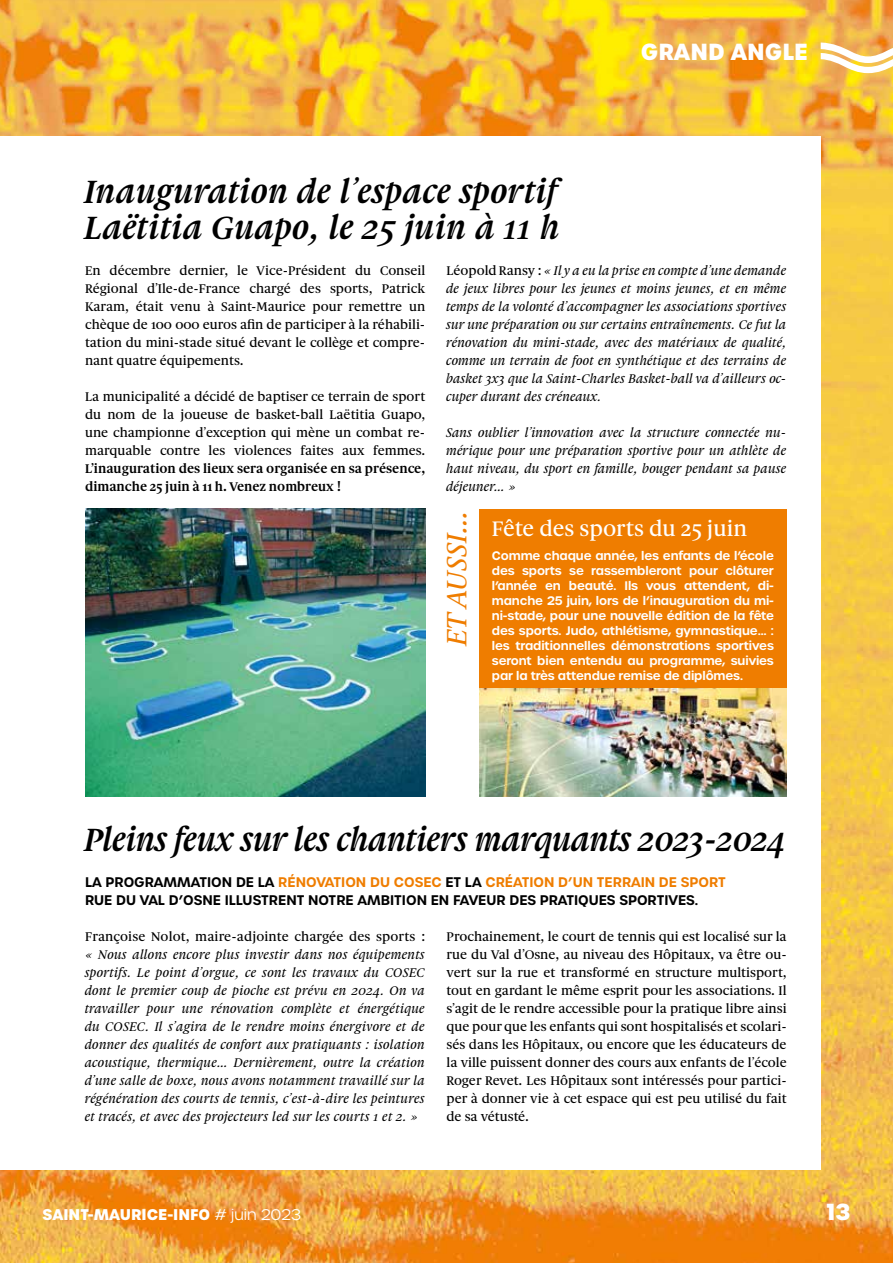
<style>
.page{position:relative;width:893px;height:1263px;background:#fff}
.page>*{position:absolute;margin:0;border:0;box-sizing:border-box;transform-origin:0 0}
.t1{font:italic 700 34.5px/36px "Gauthier FY";color:#000}
.t2{font:italic 700 34.5px "Gauthier FY";letter-spacing:-.02em;color:#000}
.t3{font:italic 500 30px "Gauthier FY";color:#ef7d00}
.t4{font:500 22.5px "Gauthier FY";color:#fff}
.t5{font:700 22.5px "Urbane";color:#fff}
.t6{font:700 15px "Urbane";color:#fff}
.t7{font:italic 500 13.5px/18px "Gauthier FY";color:#000;text-align:justify}
.t8{font:500 13.5px/18px "Gauthier FY";color:#000;text-align:justify}
.t9{font:600 13.5px/18px "Urbane";color:#000}
.t10{font:700 13.5px/18px "Gauthier FY";color:#000}
.t11{font:600 12px/15px "Urbane";letter-spacing:-.01em;color:#fff;text-align:justify}
.s1{font-style:normal}
.s2{color:#ef7d00}
.s3{font-weight:300}
</style>
<div class="page">
<img style="left:0;top:0;width:893px;height:1263px">
<svg style="left:821px;top:43px;width:72px;height:30px"></svg>
<div style="left:0;top:136px;width:821px;height:1034px;background:#fff"></div>
<div style="left:479px;top:509px;width:308px;height:183px;background:#ef7d00"></div>
<img style="left:85px;top:509px;width:340px;height:288px">
<img style="left:479px;top:689px;width:308px;height:108px">
<h3 class="t5" style="left:641px;top:36px;width:169px">GRAND ANGLE</h3>
<h1 class="t1" style="left:85px;top:173px;width:477px">Inauguration de l’espace sportif<br>Laëtitia Guapo, le 25 juin à 11 h</h1>
<p class="t8" style="left:85px;top:261px;width:342px">En décembre dernier, le Vice-Président du Conseil Régional d’Ile-de-France chargé des sports, Patrick Karam, était venu à Saint-Maurice pour remettre un chèque de 100 000 euros afin de participer à la réhabili&shy;tation du mini-stade situé devant le collège et compre&shy;nant quatre équipements.</p>
<p class="t8" style="left:85px;top:387px;width:342px">La municipalité a décidé de baptiser ce terrain de sport du nom de la joueuse de basket-ball Laëtitia Guapo, une championne d’exception qui mène un combat re&shy;marquable contre les violences faites aux femmes.</p>
<p class="t10" style="left:85px;top:459px;width:342px">L’inauguration des lieux sera organisée en sa présence, dimanche 25 juin à 11 h. Venez nombreux !</p>
<p class="t7" style="left:446px;top:261px;width:342px"><span class="s1">Léopold Ransy :</span> « Il y a eu la prise en compte d’une demande de jeux libres pour les jeunes et moins jeunes, et en même temps de la volonté d’accompagner les associations sportives sur une préparation ou sur certains entraînements. Ce fut la rénovation du mini-stade, avec des matériaux de qualité, comme un terrain de foot en synthétique et des terrains de basket 3x3 que la Saint-Charles Basket-ball va d’ailleurs oc&shy;cuper durant des créneaux.</p>
<p class="t7" style="left:446px;top:423px;width:342px">Sans oublier l’innovation avec la structure connectée nu&shy;mérique pour une préparation sportive pour un athlète de haut niveau, du sport en famille, bouger pendant sa pause déjeuner… »</p>
<h3 class="t4" style="left:492px;top:515px;width:257px">Fête des sports du 25 juin</h3>
<p class="t11" style="left:492px;top:548px;width:284px">Comme chaque année, les enfants de l’école des sports se rassembleront pour clôturer l’année en beauté. Ils vous attendent, di&shy;manche 25 juin, lors de l’inauguration du mi&shy;ni-stade, pour une nouvelle édition de la fête des sports. Judo, athlétisme, gymnastique… : les traditionnelles démonstrations sportives seront bien entendu au programme, suivies par la très attendue remise de diplômes.</p>
<h2 class="t3" style="left:438px;top:645px;width:138px;rotate:-90deg">ET AUSSI…</h2>
<h1 class="t2" style="left:85px;top:818px;width:703px">Pleins feux sur les chantiers marquants 2023-2024</h1>
<p class="t9" style="left:85px;top:873px;width:642px">LA PROGRAMMATION DE LA <span class="s2">RÉNOVATION DU COSEC</span> ET LA <span class="s2">CRÉATION D’UN TERRAIN DE SPORT<br></span>RUE DU VAL D’OSNE ILLUSTRENT NOTRE AMBITION EN FAVEUR DES PRATIQUES SPORTIVES.</p>
<p class="t8" style="left:85px;top:927px;width:342px">Françoise Nolot, maire-adjointe chargée des sports :</p>
<p class="t7" style="left:85px;top:945px;width:342px">« Nous allons encore plus investir dans nos équipements sportifs. Le point d’orgue, ce sont les travaux du COSEC dont le premier coup de pioche est prévu en 2024. On va travailler pour une rénovation complète et énergétique du COSEC. Il s’agira de le rendre moins énergivore et de donner des qualités de confort aux pratiquants : isolation acoustique, thermique… Dernièrement, outre la création d’une salle de boxe, nous avons notamment travaillé sur la régénération des courts de tennis, c’est-à-dire les peintures et tracés, et avec des projecteurs led sur les courts 1 et 2. »</p>
<p class="t8" style="left:446px;top:927px;width:342px">Prochainement, le court de tennis qui est localisé sur la rue du Val d’Osne, au niveau des Hôpitaux, va être ou&shy;vert sur la rue et transformé en structure multisport, tout en gardant le même esprit pour les associations. Il s’agit de le rendre accessible pour la pratique libre ainsi que pour que les enfants qui sont hospitalisés et scolari&shy;sés dans les Hôpitaux, ou encore que les éducateurs de la ville puissent donner des cours aux enfants de l’école Roger Revet. Les Hôpitaux sont intéressés pour partici&shy;per à donner vie à cet espace qui est peu utilisé du fait de sa vétusté.</p>
<p class="t6" style="left:43px;top:1204px;width:260px">SAINT-MAURICE-INFO <span class="s3"># juin 2023</span></p>
<h3 class="t5" style="left:826px;top:1197px;width:25px">13</h3>
</div>
